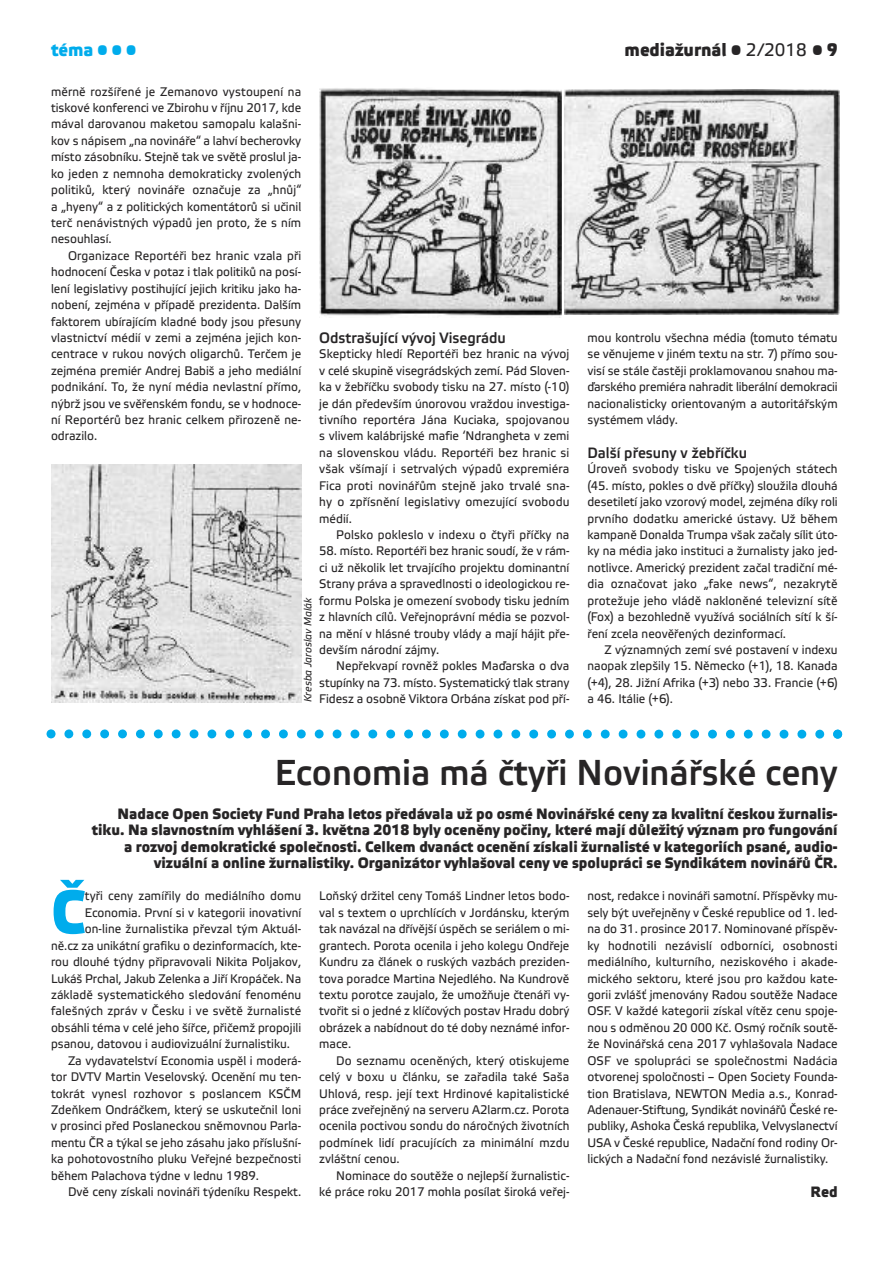
<style>
.page{position:relative;width:893px;height:1263px;background:#fff}
.page>*{position:absolute;margin:0;border:0;box-sizing:border-box;transform-origin:0 0}
.t1{font:500 61.05px "Etelka";color:#00acec;scale:.95 1}
.t2{font:500 36px "Etelka";color:#272526;scale:.95 1}
.t3{font:500 18px "Etelka";color:#272526;scale:.95 1}
.t4{font:500 18px "Etelka";color:#00acec;scale:.95 1}
.t5{font:500 15px/16.4px "Etelka";color:#272526;text-align:right;scale:.95 1}
.t6{font:500 15px "Etelka";color:#272526;scale:.95 1}
.t7{font:12.45px/16.4px "Etelka Text";color:#272526;text-align:justify;scale:.95 1}
.t8{font:italic 10.5px "Etelka Text";color:#272526;scale:.95 1}
.s1{font-family:"Etelka Text";font-weight:400}
</style>
<div class="page">
<svg style="left:47px;top:729px;width:795px;height:10px"></svg>
<img style="left:319px;top:88px;width:243px;height:230px">
<img style="left:564px;top:90px;width:276px;height:225px">
<img style="left:51px;top:465px;width:250px;height:237px">
<h3 class="t4" style="left:51px;top:43px;width:91px">téma • • •</h3>
<h3 class="t3" style="left:625px;top:43px;width:226px">mediažurnál • <span class="s1">2/2018</span> • 9</h3>
<p class="t7" style="left:51px;top:84px;width:265px">měrně rozšířené je Zemanovo vystoupení na tiskové konferenci ve Zbirohu v říjnu 2017, kde mával darovanou maketou samopalu kalašni&shy;kov s nápisem „na novináře“ a lahví becherovky místo zásobníku. Stejně tak ve světě proslul ja&shy;ko jeden z nemnoha demokraticky zvolených politiků, který novináře označuje za „hnůj“ a „hyeny“ a z politických komentátorů si učinil terč nenávistných výpadů jen proto, že s ním nesouhlasí.</p>
<p class="t7" style="left:51px;top:248px;width:265px;text-indent:17px">Organizace Reportéři bez hranic vzala při hodnocení Česka v potaz i tlak politiků na posí&shy;lení legislativy postihující jejich kritiku jako ha&shy;nobení, zejména v případě prezidenta. Dalším faktorem ubírajícím kladné body jsou přesuny vlastnictví médií v zemi a zejména jejich kon&shy;centrace v rukou nových oligarchů. Terčem je zejména premiér Andrej Babiš a jeho mediální podnikání. To, že nyní média nevlastní přímo, nýbrž jsou ve svěřenském fondu, se v hodnoce&shy;ní Reportérů bez hranic celkem přirozeně ne&shy;odrazilo.</p>
<p class="t6" style="left:319px;top:332px;width:198px">Odstrašující vývoj Visegrádu</p>
<p class="t7" style="left:319px;top:347px;width:265px">Skepticky hledí Reportéři bez hranic na vývoj v celé skupině visegrádských zemí. Pád Sloven&shy;ka v žebříčku svobody tisku na 27. místo (-10) je dán především únorovou vraždou investiga&shy;tivního reportéra Jána Kuciaka, spojovanou s vlivem kalábrijské mafie ‘Ndrangheta v zemi na slovenskou vládu. Reportéři bez hranic si však všímají i setrvalých výpadů expremiéra Fica proti novinářům stejně jako trvalé sna&shy;hy o zpřísnění legislativy omezující svobodu médií.</p>
<p class="t7" style="left:336px;top:528px;width:247px">Polsko pokleslo v indexu o čtyři příčky na</p>
<p class="t7" style="left:319px;top:544px;width:265px">58. místo. Reportéři bez hranic soudí, že v rám&shy;ci už několik let trvajícího projektu dominantní Strany práva a spravedlnosti o ideologickou re&shy;formu Polska je omezení svobody tisku jedním z hlavních cílů. Veřejnoprávní média se pozvol&shy;na mění v hlásné trouby vlády a mají hájit pře&shy;devším národní zájmy.</p>
<p class="t7" style="left:319px;top:659px;width:265px;text-indent:17px">Nepřekvapí rovněž pokles Maďarska o dva stupínky na 73. místo. Systematický tlak strany Fidesz a osobně Viktora Orbána získat pod pří-</p>
<p class="t8" style="left:304px;top:702px;width:111px;rotate:-90deg">Kresba Jaroslav Malák</p>
<p class="t7" style="left:587px;top:331px;width:265px">mou kontrolu všechna média (tomuto tématu se věnujeme v jiném textu na str. 7) přímo sou&shy;visí se stále častěji proklamovanou snahou ma&shy;ďarského premiéra nahradit liberální demokracii nacionalisticky orientovaným a autoritářským systémem vlády.</p>
<p class="t6" style="left:587px;top:447px;width:169px">Další přesuny v žebříčku</p>
<p class="t7" style="left:587px;top:462px;width:265px">Úroveň svobody tisku ve Spojených státech (45. místo, pokles o dvě příčky) sloužila dlouhá desetiletí jako vzorový model, zejména díky roli prvního dodatku americké ústavy. Už během kampaně Donalda Trumpa však začaly sílit úto&shy;ky na média jako instituci a žurnalisty jako jed&shy;notlivce. Americký prezident začal tradiční mé&shy;dia označovat jako „fake news“, nezakrytě protežuje jeho vládě nakloněné televizní sítě (Fox) a bezohledně využívá sociálních sítí k ší&shy;ření zcela neověřených dezinformací.</p>
<p class="t7" style="left:587px;top:643px;width:265px;text-indent:17px">Z významných zemí své postavení v indexu naopak zlepšily 15. Německo (+1), 18. Kanada (+4), 28. Jižní Afrika (+3) nebo 33. Francie (+6) a 46. Itálie (+6).</p>
<h2 class="t2" style="left:275px;top:760px;width:594px">Economia má čtyři Novinářské ceny</h2>
<p class="t5" style="left:92px;top:807px;width:786px">Nadace Open Society Fund Praha letos předávala už po osmé Novinářské ceny za kvalitní českou žurnalis&shy;tiku. Na slavnostním vyhlášení 3. května 2018 byly oceněny počiny, které mají důležitý význam pro fungování a rozvoj demokratické společnosti. Celkem dvanáct ocenění získali žurnalisté v kategoriích psané, audio&shy;vizuální a online žurnalistiky. Organizátor vyhlašoval ceny ve spolupráci se Syndikátem novinářů ČR.</p>
<h1 class="t1" style="left:51px;top:891px;width:37px">Č</h1>
<p class="t7" style="left:85px;top:889px;width:229px">tyři ceny zamířily do mediálního domu</p>
<p class="t7" style="left:85px;top:905px;width:229px">Economia. První si v kategorii inovativní</p>
<p class="t7" style="left:85px;top:922px;width:229px">on-line žurnalistika převzal tým Aktuál-</p>
<p class="t7" style="left:51px;top:938px;width:265px">ně.cz za unikátní grafiku o dezinformacích, kte-</p>
<p class="t7" style="left:51px;top:955px;width:265px">rou dlouhé týdny připravovali Nikita Poljakov,</p>
<p class="t7" style="left:51px;top:971px;width:265px">Lukáš Prchal, Jakub Zelenka a Jiří Kropáček. Na</p>
<p class="t7" style="left:51px;top:988px;width:265px">základě systematického sledování fenoménu</p>
<p class="t7" style="left:51px;top:1004px;width:265px">falešných zpráv v Česku i ve světě žurnalisté</p>
<p class="t7" style="left:51px;top:1020px;width:265px">obsáhli téma v celé jeho šířce, přičemž propojili</p>
<p class="t7" style="left:51px;top:1037px;width:253px">psanou, datovou i audiovizuální žurnalistiku.</p>
<p class="t7" style="left:68px;top:1053px;width:247px">Za vydavatelství Economia uspěl i moderá-</p>
<p class="t7" style="left:51px;top:1070px;width:265px">tor DVTV Martin Veselovský. Ocenění mu ten-</p>
<p class="t7" style="left:51px;top:1086px;width:265px">tokrát vynesl rozhovor s poslancem KSČM</p>
<p class="t7" style="left:51px;top:1103px;width:265px">Zdeňkem Ondráčkem, který se uskutečnil loni</p>
<p class="t7" style="left:51px;top:1119px;width:265px">v prosinci před Poslaneckou sněmovnou Parla-</p>
<p class="t7" style="left:51px;top:1135px;width:265px">mentu ČR a týkal se jeho zásahu jako příslušní-</p>
<p class="t7" style="left:51px;top:1152px;width:265px">ka pohotovostního pluku Veřejné bezpečnosti</p>
<p class="t7" style="left:51px;top:1168px;width:220px">během Palachova týdne v lednu 1989.</p>
<p class="t7" style="left:68px;top:1185px;width:247px">Dvě ceny získali novináři týdeníku Respekt.</p>
<p class="t7" style="left:319px;top:889px;width:265px">Loňský držitel ceny Tomáš Lindner letos bodo&shy;val s textem o uprchlících v Jordánsku, kterým tak navázal na dřívější úspěch se seriálem o mi&shy;grantech. Porota ocenila i jeho kolegu Ondřeje Kundru za článek o ruských vazbách preziden&shy;tova poradce Martina Nejedlého. Na Kundrově textu porotce zaujalo, že umožňuje čtenáři vy&shy;tvořit si o jedné z klíčových postav Hradu dobrý obrázek a nabídnout do té doby neznámé infor&shy;mace.</p>
<p class="t7" style="left:319px;top:1053px;width:265px;text-indent:17px">Do seznamu oceněných, který otiskujeme celý v boxu u článku, se zařadila také Saša Uhlová, resp. její text Hrdinové kapitalistické práce zveřejněný na serveru A2larm.cz. Porota ocenila poctivou sondu do náročných životních podmínek lidí pracujících za minimální mzdu zvláštní cenou.</p>
<p class="t7" style="left:319px;top:1168px;width:265px;text-align:right">Nominace do soutěže o nejlepší žurnalistic-<br>ké práce roku 2017 mohla posílat široká veřej-</p>
<p class="t7" style="left:587px;top:889px;width:265px">nost, redakce i novináři samotní. Příspěvky mu&shy;sely být uveřejněny v České republice od 1. led&shy;na do 31. prosince 2017. Nominované příspěv&shy;ky hodnotili nezávislí odborníci, osobnosti mediálního, kulturního, neziskového i akade&shy;mického sektoru, které jsou pro každou kate&shy;gorii zvlášť jmenovány Radou soutěže Nadace OSF. V každé kategorii získal vítěz cenu spoje&shy;nou s odměnou 20 000 Kč. Osmý ročník soutě&shy;že Novinářská cena 2017 vyhlašovala Nadace OSF ve spolupráci se společnostmi Nadácia otvorenej spoločnosti – Open Society Founda&shy;tion Bratislava, NEWTON Media a.s., Konrad-Adenauer-Stiftung, Syndikát novinářů České re&shy;publiky, Ashoka Česká republika, Velvyslanectví USA v České republice, Nadační fond rodiny Or&shy;lických a Nadační fond nezávislé žurnalistiky.</p>
<p class="t5" style="left:811px;top:1185px;width:30px">Red</p>
</div>
